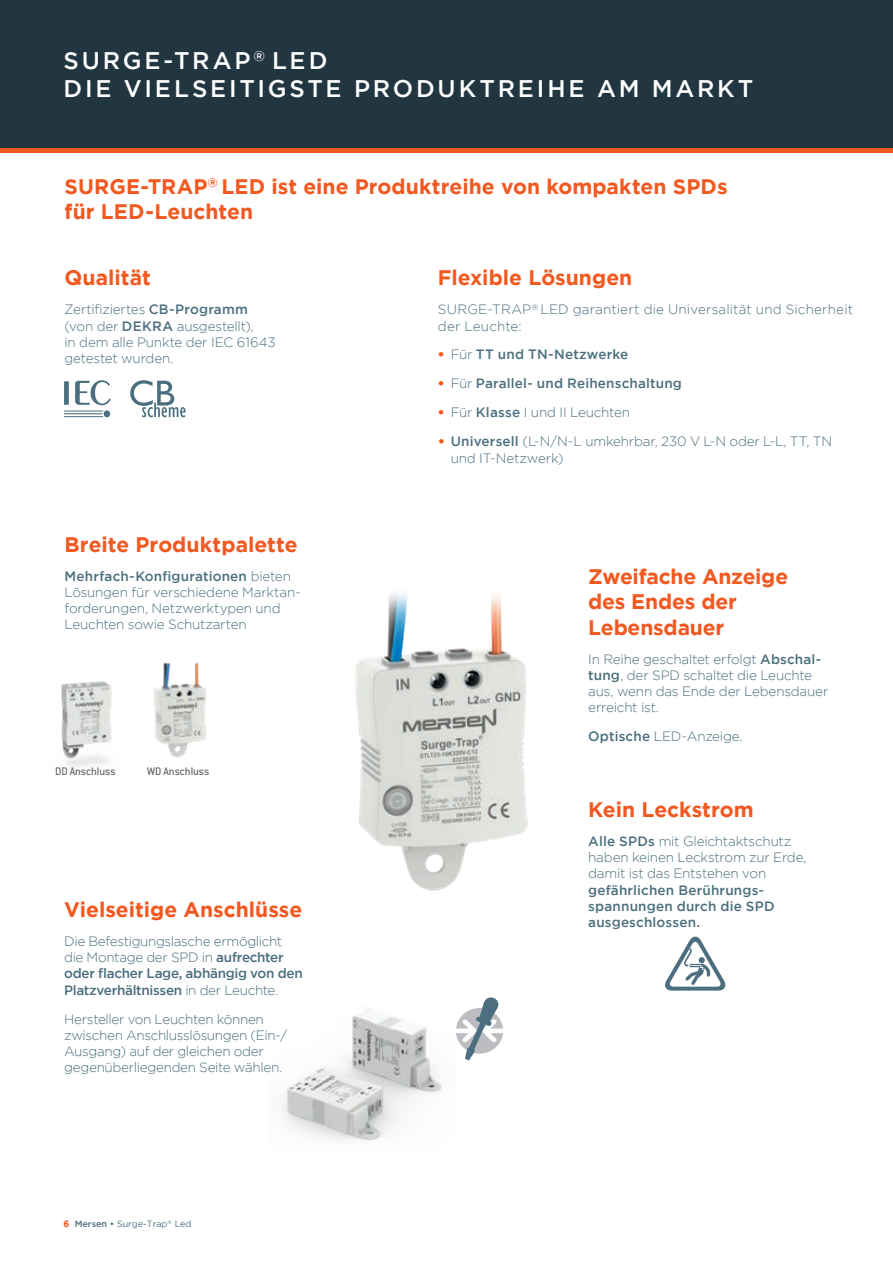
<style>
.page{position:relative;width:893px;height:1263px;background:#fff}
.page>*{position:absolute;margin:0;border:0;box-sizing:border-box;transform-origin:0 0}
.t1{font:500 24px/28.8px "Gotham";letter-spacing:.115em;color:#fff}
.t2{font:700 21px/25.2px "Gotham";color:#f15921}
.t3{font:300 13.5px/16.2px "Gotham";letter-spacing:-.02em;color:#4b6f7f}
.t4{font:500 13.5px/16.2px "Gotham";letter-spacing:.015em;color:#4b6f7f}
.t5{font:300 13.5px/16.2px "Gotham";letter-spacing:.01em;color:#4b6f7f}
.t6{font:12px "Conduit ITC Std";color:#57585a}
.t7{font:9px "Gotham";color:#4b6f7f}
.s1{font-weight:500}
.s2{font-weight:700;color:#f15921}
.s3{font-weight:900;color:#f15921}
.s4{font-weight:300}
</style>
<div class="page">
<div style="left:0;top:0;width:893px;height:149px;background:#223641"></div>
<div style="left:0;top:148px;width:893px;height:5px;background:#f15921"></div>
<svg style="left:665px;top:936px;width:61px;height:54px"></svg>
<svg style="left:456px;top:997px;width:47px;height:63px"></svg>
<img style="left:281px;top:1007px;width:161px;height:134px">
<img style="left:153px;top:662px;width:54px;height:96px">
<img style="left:61px;top:681px;width:51px;height:86px">
<svg style="left:130px;top:380px;width:56px;height:37px"></svg>
<svg style="left:64px;top:380px;width:47px;height:37px"></svg>
<img style="left:355px;top:594px;width:173px;height:297px">
<h1 class="t1" style="left:64px;top:45px;width:691px">SURGE-TRAP<sup>®</sup> LED<br>DIE VIELSEITIGSTE PRODUKTREIHE AM MARKT</h1>
<h2 class="t2" style="left:65px;top:173px;width:664px">SURGE-TRAP<sup>®</sup> LED ist eine Produktreihe von kompakten SPDs für LED-Leuchten</h2>
<h2 class="t2" style="left:65px;top:265px;width:88px">Qualität</h2>
<p class="t3" style="left:65px;top:301px;width:213px">Zertifiziertes <span class="s1">CB-Programm </span>(von der <span class="s1">DEKRA</span> ausgestellt),<br>in dem alle Punkte der IEC 61643 getestet wurden.</p>
<h2 class="t2" style="left:65px;top:531px;width:235px">Breite Produktpalette</h2>
<p class="t3" style="left:65px;top:568px;width:238px"><span class="s1">Mehrfach-Konfigurationen</span> bieten Lösungen für verschiedene Marktan&shy;forderungen, Netzwerktypen und Leuchten sowie Schutzarten</p>
<p class="t6" style="left:55px;top:763px;width:62px">DD Anschluss</p>
<p class="t6" style="left:147px;top:763px;width:64px">WD Anschluss</p>
<h2 class="t2" style="left:64px;top:896px;width:240px">Vielseitige Anschlüsse</h2>
<p class="t3" style="left:64px;top:933px;width:240px">Die Befestigungslasche ermöglicht die Montage der SPD in <span class="s1">aufrechter oder flacher Lage, abhängig von den Platzverhältnissen</span> in der Leuchte.</p>
<p class="t3" style="left:64px;top:1010px;width:224px">Hersteller von Leuchten können zwischen Anschlusslösungen (Ein-/ Ausgang) auf der gleichen oder gegenüberliegenden Seite wählen.</p>
<p class="t7" style="left:63px;top:1219px;width:130px"><span class="s2">6</span> <span class="s1">Mersen •</span> Surge-Trap<sup>®</sup> Led</p>
<h2 class="t2" style="left:438px;top:265px;width:196px">Flexible Lösungen</h2>
<p class="t5" style="left:438px;top:301px;width:417px">SURGE-TRAP<sup>®</sup> LED garantiert die Universalität und Sicherheit der Leuchte:</p>
<p class="t4" style="left:438px;top:346px;width:192px"><span class="s3">•</span> <span class="s4">Für</span> TT und TN-Netzwerke</p>
<p class="t4" style="left:438px;top:375px;width:246px"><span class="s3">•</span> <span class="s4">Für</span> Parallel- und Reihenschaltung</p>
<p class="t3" style="left:438px;top:404px;width:194px"><span class="s3">•</span> Für <span class="s1">Klasse</span> I und II Leuchten</p>
<p class="t3" style="left:451px;top:433px;width:383px;text-indent:-13px"><span class="s3">•</span> <span class="s1">Universell</span> (L-N/N-L umkehrbar, 230 V L-N oder L-L, TT, TN und IT-Netzwerk)</p>
<h2 class="t2" style="left:588px;top:564px;width:201px">Zweifache Anzeige des Endes der<br>Lebensdauer</h2>
<p class="t3" style="left:588px;top:650px;width:242px">In Reihe geschaltet erfolgt <span class="s1">Abschal&shy;tung</span>, der SPD schaltet die Leuchte aus, wenn das Ende der Lebensdauer erreicht ist.</p>
<p class="t3" style="left:588px;top:728px;width:156px"><span class="s1">Optische</span> LED-Anzeige.</p>
<h2 class="t2" style="left:588px;top:796px;width:167px">Kein Leckstrom</h2>
<p class="t3" style="left:588px;top:833px;width:220px"><span class="s1">Alle SPDs</span> mit Gleichtaktschutz haben keinen Leckstrom zur Erde, damit ist das Entstehen von</p>
<p class="t4" style="left:588px;top:881px;width:188px">gefährlichen Berührungs&shy;spannungen durch die SPD ausgeschlossen.</p>
</div>
